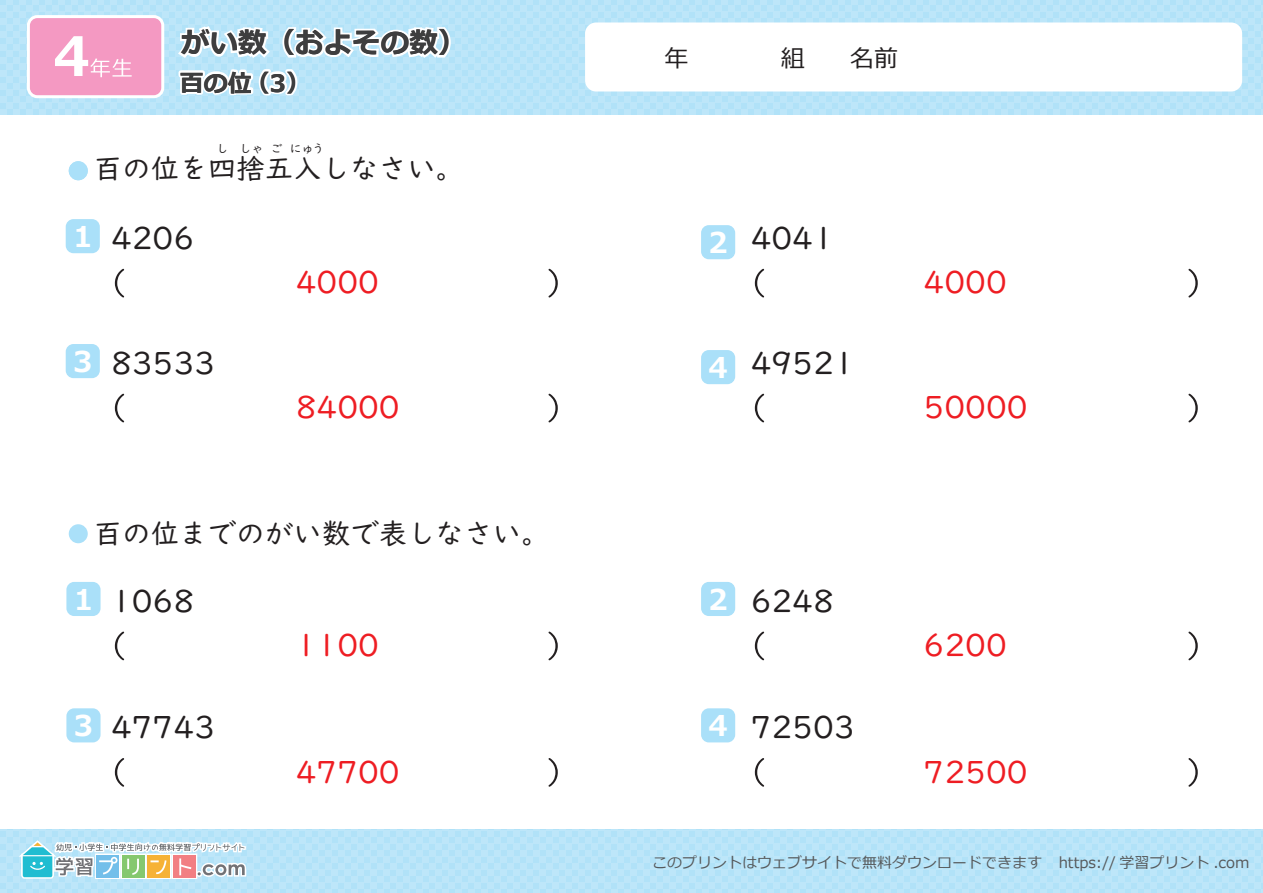
<style>
.page{position:relative;width:1263px;height:893px;background:#fff}
.page>*{position:absolute;margin:0;border:0;box-sizing:border-box;transform-origin:0 0}
.t1{font:31.5px "UD Digi Kyokasho NP R";color:#ee1d23}
.t2{font:31.5px "UD Digi Kyokasho NP R";color:#231f20}
.t3{font:700 28.65px "Meiryo";color:#fff}
.t4{font:28.5px "UD Digi Kyokasho NP R";color:#231f20}
.t5{font:700 28.5px "Meiryo";color:#231f20}
.t6{font:700 24px "Meiryo";color:#231f20}
.t7{font:24px "Meiryo";color:#231f20}
.t8{font:15px "Meiryo";color:#56595b}
.t9{font:12px "UD Digi Kyokasho NP R";color:#231f20}
</style>
<div class="page">
<div style="left:0;top:0;width:1263px;height:114px;background:#bde6f9"></div>
<div style="left:585px;top:23px;width:657px;height:69px;background:#fff;border-radius:11px"></div>
<div style="left:27px;top:15px;width:137px;height:83px;border:6px solid #fff;border-radius:8px"></div>
<div style="left:30px;top:18px;width:131px;height:77px;background:#f499c2;border-radius:8px"></div>
<svg style="left:55px;top:36px;width:77px;height:41px"></svg>
<div style="left:0;top:830px;width:1263px;height:63px;background:#bde6f9"></div>
<svg style="left:15px;top:829px;width:233px;height:51px"></svg>
<svg style="left:174px;top:23px;width:280px;height:76px"></svg>
<svg style="left:115px;top:394px;width:9px;height:28px"></svg>
<svg style="left:548px;top:394px;width:10px;height:28px"></svg>
<svg style="left:115px;top:269px;width:9px;height:28px"></svg>
<svg style="left:548px;top:269px;width:10px;height:28px"></svg>
<svg style="left:115px;top:632px;width:9px;height:28px"></svg>
<svg style="left:548px;top:632px;width:10px;height:28px"></svg>
<svg style="left:115px;top:758px;width:9px;height:29px"></svg>
<svg style="left:548px;top:758px;width:10px;height:29px"></svg>
<svg style="left:755px;top:394px;width:9px;height:28px"></svg>
<svg style="left:1188px;top:394px;width:10px;height:28px"></svg>
<svg style="left:755px;top:269px;width:9px;height:28px"></svg>
<svg style="left:1188px;top:269px;width:10px;height:28px"></svg>
<svg style="left:755px;top:632px;width:9px;height:28px"></svg>
<svg style="left:1188px;top:632px;width:10px;height:28px"></svg>
<svg style="left:755px;top:758px;width:9px;height:29px"></svg>
<svg style="left:1188px;top:758px;width:10px;height:29px"></svg>
<div style="left:701px;top:350px;width:34px;height:34px;background:#aae0f9;border-radius:8px"></div>
<div style="left:701px;top:225px;width:34px;height:34px;background:#aae0f9;border-radius:8px"></div>
<div style="left:66px;top:344px;width:34px;height:34px;background:#aae0f9;border-radius:8px"></div>
<div style="left:66px;top:582px;width:35px;height:34px;background:#aae0f9;border-radius:8px"></div>
<div style="left:66px;top:219px;width:34px;height:34px;background:#aae0f9;border-radius:8px"></div>
<div style="left:66px;top:708px;width:35px;height:34px;background:#aae0f9;border-radius:8px"></div>
<div style="left:701px;top:582px;width:34px;height:34px;background:#aae0f9;border-radius:8px"></div>
<div style="left:701px;top:708px;width:34px;height:34px;background:#aae0f9;border-radius:8px"></div>
<div style="left:69px;top:161px;width:19px;height:19px;background:#aae0f9;border-radius:50%"></div>
<div style="left:69px;top:524px;width:19px;height:19px;background:#aae0f9;border-radius:50%"></div>
<h3 class="t5" style="left:181px;top:23px;width:287px">がい数（およその数）</h3>
<h3 class="t7" style="left:664px;top:41px;width:25px">年</h3>
<h3 class="t7" style="left:781px;top:41px;width:25px">組</h3>
<h3 class="t7" style="left:850px;top:41px;width:49px">名前</h3>
<h3 class="t6" style="left:180px;top:66px;width:74px">百の位</h3>
<h3 class="t6" style="left:246px;top:66px;width:66px">（3）</h3>
<p class="t9" style="left:217px;top:141px;width:109px">し しゃ ご にゅう</p>
<h3 class="t4" style="left:94px;top:152px;width:372px">百の位を四捨五入しなさい。</h3>
<h2 class="t3" style="left:73px;top:217px;width:21px">1</h2>
<h1 class="t2" style="left:111px;top:220px;width:85px">4206</h1>
<h2 class="t3" style="left:708px;top:223px;width:21px">2</h2>
<h1 class="t2" style="left:751px;top:220px;width:85px">4041</h1>
<h1 class="t1" style="left:296px;top:264px;width:85px">4000</h1>
<h1 class="t1" style="left:924px;top:264px;width:85px">4000</h1>
<h2 class="t3" style="left:73px;top:342px;width:21px">3</h2>
<h1 class="t2" style="left:111px;top:345px;width:105px">83533</h1>
<h2 class="t3" style="left:708px;top:348px;width:21px">4</h2>
<h1 class="t2" style="left:751px;top:345px;width:105px">49521</h1>
<h1 class="t1" style="left:296px;top:389px;width:105px">84000</h1>
<h1 class="t1" style="left:924px;top:389px;width:105px">50000</h1>
<h3 class="t4" style="left:94px;top:517px;width:457px">百の位までのがい数で表しなさい。</h3>
<h2 class="t3" style="left:74px;top:579px;width:21px">1</h2>
<h1 class="t2" style="left:111px;top:583px;width:85px">1068</h1>
<h2 class="t3" style="left:708px;top:579px;width:21px">2</h2>
<h1 class="t2" style="left:751px;top:583px;width:85px">6248</h1>
<h1 class="t1" style="left:296px;top:627px;width:85px">1100</h1>
<h1 class="t1" style="left:924px;top:627px;width:85px">6200</h1>
<h2 class="t3" style="left:74px;top:706px;width:21px">3</h2>
<h1 class="t2" style="left:111px;top:709px;width:105px">47743</h1>
<h2 class="t3" style="left:708px;top:706px;width:21px">4</h2>
<h1 class="t2" style="left:751px;top:709px;width:105px">72503</h1>
<h1 class="t1" style="left:296px;top:755px;width:105px">47700</h1>
<h1 class="t1" style="left:924px;top:755px;width:105px">72500</h1>
<p class="t8" style="left:652px;top:852px;width:599px">このプリントはウェブサイトで無料ダウンロードできます https:// 学習プリント .com</p>
</div>
